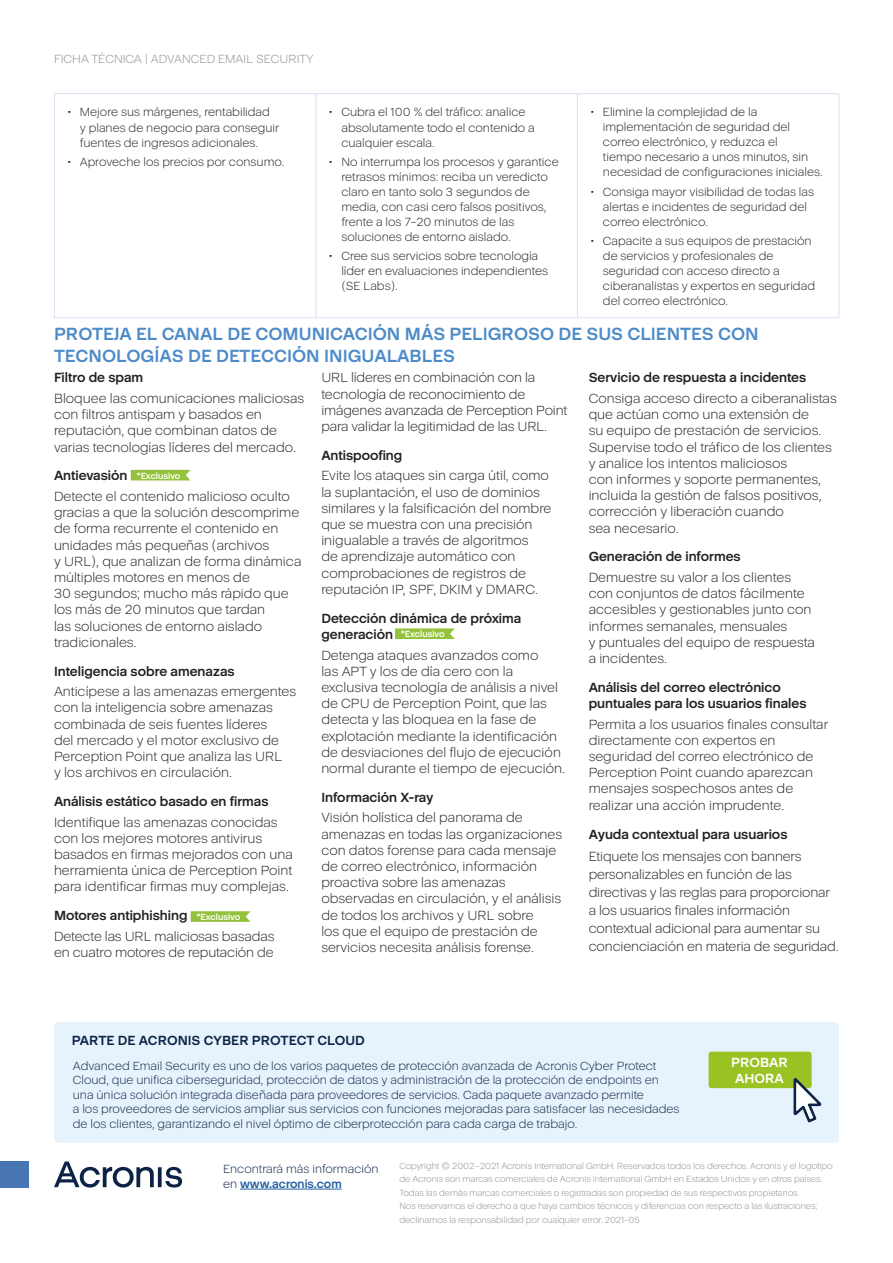
<style>
.page{position:relative;width:893px;height:1263px;background:#fff}
.page>*{position:absolute;margin:0;border:0;box-sizing:border-box;transform-origin:0 0}
.t1{font:700 18px/21.6px "Acronis Cyber";color:#4e8bc9}
.t2{font:300 13.5px/16.2px "Acronis Cyber";color:#231f20}
.t3{font:700 13.5px/16.2px "Acronis Cyber";color:#231f20}
.t4{font:700 13.5px "Acronis Cyber";color:#0c2346}
.t5{font:13.5px/16.5px "Acronis Cyber VF";color:#fff}
.t6{font:300 12px/15px "Acronis Cyber";color:#231f20}
.t7{font:300 12px/14.4px "Acronis Cyber";color:#0c2346}
.t8{font:12px "Acronis Cyber VF";color:#8f8e88}
.t9{font:300 9px/13.5px "Acronis Cyber";letter-spacing:-.01em;color:#8f8e88}
.s1{font-weight:700}
.s2{font-weight:700;font-size:9px;color:#fff}
.s3{font-size:9px;color:#fff}
.s4{font-weight:700;color:#215e9f}
</style>
<div class="page">
<svg style="left:131px;top:470px;width:59px;height:10px"></svg>
<svg style="left:191px;top:911px;width:59px;height:11px"></svg>
<svg style="left:395px;top:628px;width:60px;height:11px"></svg>
<hr style="left:240px;top:1189px;width:102px;height:1px;background:#215e9f">
<div style="left:0;top:1161px;width:28px;height:26px;background:#4876b4"></div>
<svg style="left:54px;top:1161px;width:128px;height:26px"></svg>
<div style="left:54px;top:1022px;width:785px;height:121px;background:#e7f3fc;border-radius:4px"></div>
<div style="left:709px;top:1052px;width:103px;height:36px;background:#9bc225;border-radius:3px"></div>
<svg style="left:793px;top:1078px;width:28px;height:44px"></svg>
<hr style="left:54px;top:93px;width:262px;height:1px;background:#d7e0f2">
<hr style="left:54px;top:94px;width:1px;height:223px;background:#d7e0f2">
<hr style="left:316px;top:93px;width:261px;height:1px;background:#d7e0f2">
<hr style="left:577px;top:93px;width:262px;height:1px;background:#d7e0f2">
<hr style="left:315px;top:94px;width:1px;height:223px;background:#d7e0f2">
<hr style="left:577px;top:94px;width:1px;height:223px;background:#d7e0f2">
<hr style="left:838px;top:94px;width:1px;height:223px;background:#d7e0f2">
<hr style="left:54px;top:317px;width:262px;height:1px;background:#d7e0f2">
<hr style="left:316px;top:317px;width:261px;height:1px;background:#d7e0f2">
<hr style="left:577px;top:317px;width:262px;height:1px;background:#d7e0f2">
<p class="t8" style="left:54px;top:52px;width:261px">FICHA TÉCNICA | ADVANCED EMAIL SECURITY</p>
<p class="t6" style="left:80px;top:105px;width:201px;text-indent:-13px">• Mejore sus márgenes, rentabilidad<br>y planes de negocio para conseguir fuentes de ingresos adicionales.</p>
<p class="t6" style="left:67px;top:154px;width:219px">• Aproveche los precios por consumo.</p>
<p class="t6" style="left:341px;top:105px;width:195px;text-indent:-13px">• Cubra el 100 % del tráfico: analice absolutamente todo el contenido a cualquier escala.</p>
<p class="t6" style="left:341px;top:154px;width:219px;text-indent:-13px">• No interrumpa los procesos y garantice retrasos mínimos: reciba un veredicto claro en tanto solo 3 segundos de media, con casi cero falsos positivos, frente a los 7-20 minutos de las soluciones de entorno aislado.</p>
<p class="t6" style="left:341px;top:248px;width:208px;text-indent:-13px">• Cree sus servicios sobre tecnología líder en evaluaciones independientes (SE Labs).</p>
<p class="t6" style="left:603px;top:105px;width:221px;text-indent:-13px">• Elimine la complejidad de la implementación de seguridad del correo electrónico, y reduzca el<br>tiempo necesario a unos minutos, sin necesidad de configuraciones iniciales.</p>
<p class="t6" style="left:603px;top:184px;width:213px;text-indent:-13px">• Consiga mayor visibilidad de todas las alertas e incidentes de seguridad del correo electrónico.</p>
<p class="t6" style="left:603px;top:233px;width:214px;text-indent:-13px">• Capacite a sus equipos de prestación de servicios y profesionales de seguridad con acceso directo a ciberanalistas y expertos en seguridad del correo electrónico.</p>
<h1 class="t1" style="left:54px;top:323px;width:706px">PROTEJA EL CANAL DE COMUNICACIÓN MÁS PELIGROSO DE SUS CLIENTES CON<br>TECNOLOGÍAS DE DETECCIÓN INIGUALABLES</h1>
<p class="t3" style="left:54px;top:370px;width:91px">Filtro de spam</p>
<p class="t2" style="left:54px;top:390px;width:252px">Bloquee las comunicaciones maliciosas con filtros antispam y basados en reputación, que combinan datos de varias tecnologías líderes del mercado.</p>
<p class="t2" style="left:54px;top:466px;width:237px;line-height:20.4px"><span class="s1">Antievasión</span> <span class="s2">*Exclusivo<br></span>Detecte el contenido malicioso oculto</p>
<p class="t2" style="left:54px;top:504px;width:249px">gracias a que la solución descomprime de forma recurrente el contenido en unidades más pequeñas (archivos<br>y URL), que analizan de forma dinámica múltiples motores en menos de<br>30 segundos; mucho más rápido que los más de 20 minutos que tardan<br>las soluciones de entorno aislado tradicionales.</p>
<p class="t3" style="left:54px;top:663px;width:182px">Inteligencia sobre amenazas</p>
<p class="t2" style="left:54px;top:683px;width:244px">Anticípese a las amenazas emergentes con la inteligencia sobre amenazas combinada de seis fuentes líderes<br>del mercado y el motor exclusivo de Perception Point que analiza las URL<br>y los archivos en circulación.</p>
<p class="t3" style="left:54px;top:793px;width:216px">Análisis estático basado en firmas</p>
<p class="t2" style="left:54px;top:814px;width:240px">Identifique las amenazas conocidas con los mejores motores antivirus basados en firmas mejorados con una herramienta única de Perception Point para identificar firmas muy complejas.</p>
<p class="t2" style="left:54px;top:905px;width:222px;line-height:20.4px"><span class="s1">Motores antiphishing</span> <span class="s2">*Exclusivo<br></span>Detecte las URL maliciosas basadas</p>
<p class="t2" style="left:54px;top:944px;width:221px">en cuatro motores de reputación de</p>
<p class="t2" style="left:321px;top:370px;width:248px">URL líderes en combinación con la tecnología de reconocimiento de imágenes avanzada de Perception Point para validar la legitimidad de las URL.</p>
<p class="t3" style="left:321px;top:447px;width:82px">Antispoofing</p>
<p class="t2" style="left:321px;top:468px;width:232px">Evite los ataques sin carga útil, como la suplantación, el uso de dominios similares y la falsificación del nombre que se muestra con una precisión inigualable a través de algoritmos<br>de aprendizaje automático con comprobaciones de registros de reputación IP, SPF, DKIM y DMARC.</p>
<p class="t3" style="left:321px;top:610px;width:201px">Detección dinámica de próxima generación <span class="s3">*Exclusivo</span></p>
<p class="t2" style="left:321px;top:647px;width:245px">Detenga ataques avanzados como<br>las APT y los de día cero con la exclusiva tecnología de análisis a nivel de CPU de Perception Point, que las detecta y las bloquea en la fase de explotación mediante la identificación de desviaciones del flujo de ejecución normal durante el tiempo de ejecución.</p>
<p class="t3" style="left:321px;top:789px;width:114px">Información X-ray</p>
<p class="t2" style="left:321px;top:809px;width:242px">Visión holística del panorama de amenazas en todas las organizaciones con datos forense para cada mensaje de correo electrónico, información proactiva sobre las amenazas observadas en circulación, y el análisis de todos los archivos y URL sobre<br>los que el equipo de prestación de servicios necesita análisis forense.</p>
<p class="t3" style="left:589px;top:370px;width:219px">Servicio de respuesta a incidentes</p>
<p class="t2" style="left:589px;top:390px;width:250px">Consiga acceso directo a ciberanalistas que actúan como una extensión de<br>su equipo de prestación de servicios.<br>Supervise todo el tráfico de los clientes y analice los intentos maliciosos<br>con informes y soporte permanentes, incluida la gestión de falsos positivos, corrección y liberación cuando<br>sea necesario.</p>
<p class="t3" style="left:589px;top:549px;width:153px">Generación de informes</p>
<p class="t2" style="left:589px;top:569px;width:228px">Demuestre su valor a los clientes con conjuntos de datos fácilmente accesibles y gestionables junto con informes semanales, mensuales<br>y puntuales del equipo de respuesta a incidentes.</p>
<p class="t3" style="left:589px;top:679px;width:219px">Análisis del correo electrónico puntuales para los usuarios finales</p>
<p class="t2" style="left:589px;top:716px;width:241px">Permita a los usuarios finales consultar directamente con expertos en seguridad del correo electrónico de Perception Point cuando aparezcan mensajes sospechosos antes de realizar una acción imprudente.</p>
<p class="t3" style="left:589px;top:826px;width:200px">Ayuda contextual para usuarios</p>
<p class="t2" style="left:589px;top:847px;width:251px;line-height:18px">Etiquete los mensajes con banners personalizables en función de las directivas y las reglas para proporcionar a los usuarios finales información contextual adicional para aumentar su concienciación en materia de seguridad.</p>
<p class="t4" style="left:72px;top:1032px;width:294px">PARTE DE ACRONIS CYBER PROTECT CLOUD</p>
<p class="t7" style="left:73px;top:1059px;width:608px">Advanced Email Security es uno de los varios paquetes de protección avanzada de Acronis Cyber Protect Cloud, que unifica ciberseguridad, protección de datos y administración de la protección de endpoints en una única solución integrada diseñada para proveedores de servicios. Cada paquete avanzado permite<br>a los proveedores de servicios ampliar sus servicios con funciones mejoradas para satisfacer las necesidades de los clientes, garantizando el nivel óptimo de ciberprotección para cada carga de trabajo.</p>
<p class="t5" style="left:731px;top:1054px;width:58px">PROBAR<br>AHORA</p>
<p class="t7" style="left:223px;top:1162px;width:157px">Encontrará más información en <span class="s4">www.acronis.com</span></p>
<p class="t9" style="left:399px;top:1159px;width:435px">Copyright © 2002–2021 Acronis International GmbH. Reservados todos los derechos. Acronis y el logotipo de Acronis son marcas comerciales de Acronis International GmbH en Estados Unidos y en otros países.<br>Todas las demás marcas comerciales o registradas son propiedad de sus respectivos propietarios.<br>Nos reservamos el derecho a que haya cambios técnicos y diferencias con respecto a las ilustraciones; declinamos la responsabilidad por cualquier error. 2021-05</p>
</div>
